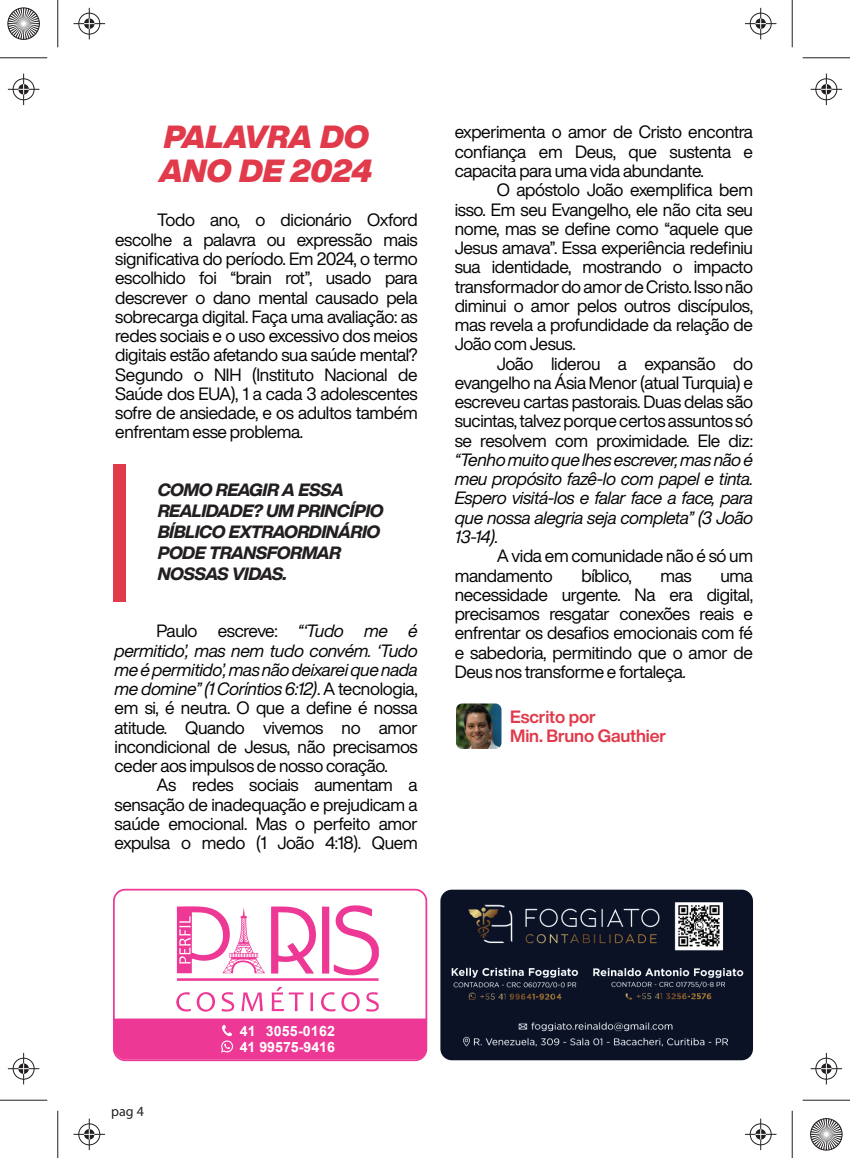
<style>
.page{position:relative;width:850px;height:1158px;background:#fff}
.page>*{position:absolute;margin:0;border:0;box-sizing:border-box;transform-origin:0 0}
.t1{font:italic 900 31.5px/33.2px "Helvetica Now Display";letter-spacing:-.005em;color:#e13a4b}
.t2{font:17.5px/19.2px "Helvetica Now Display";letter-spacing:-.02em;color:#040503;text-align:justify}
.t3{font:italic 17.5px/19.2px "Helvetica Now Display";letter-spacing:-.02em;color:#040503;text-align:justify}
.t4{font:italic 700 expanded 17.5px/21px "Helvetica Now Display";letter-spacing:-.02em;color:#231f20}
.t5{font:700 17.5px/19.2px "Helvetica Now Display";letter-spacing:-.005em;color:#e13a4b}
.t6{font:700 14.17px/15.8px "Arial";color:#fff}
.t7{font:14px "Myriad Pro";color:#231f20}
.s1{font-style:italic}
</style>
<div class="page">
<div style="left:113px;top:888px;width:314px;height:172px;border:2px solid #ed3896;border-radius:11px"></div>
<div style="left:114px;top:464px;width:12px;height:138px;background:#e13a4b"></div>
<img style="left:440px;top:889px;width:313px;height:171px">
<img style="left:456px;top:703px;width:45px;height:45px">
<svg style="left:176px;top:992px;width:15px;height:19px"></svg>
<svg style="left:241px;top:992px;width:22px;height:18px"></svg>
<svg style="left:366px;top:992px;width:13px;height:19px"></svg>
<svg style="left:221px;top:992px;width:13px;height:19px"></svg>
<svg style="left:321px;top:992px;width:14px;height:19px"></svg>
<svg style="left:310px;top:992px;width:3px;height:18px"></svg>
<svg style="left:272px;top:987px;width:32px;height:23px"></svg>
<svg style="left:197px;top:992px;width:18px;height:19px"></svg>
<svg style="left:341px;top:992px;width:19px;height:19px"></svg>
<svg style="left:177px;top:905px;width:202px;height:75px"></svg>
<div style="left:114px;top:1018px;width:312px;height:41px;background:#ed3896"></div>
<hr style="left:0;top:57px;width:47px;height:1px;background:#231f20">
<hr style="left:802px;top:57px;width:48px;height:1px;background:#231f20">
<hr style="left:0;top:1099px;width:47px;height:1px;background:#231f20">
<hr style="left:802px;top:1099px;width:48px;height:1px;background:#231f20">
<hr style="left:57px;top:0;width:1px;height:47px;background:#231f20">
<hr style="left:57px;top:1110px;width:1px;height:47px;background:#231f20">
<hr style="left:792px;top:0;width:1px;height:47px;background:#231f20">
<hr style="left:792px;top:1110px;width:1px;height:47px;background:#231f20">
<div style="left:78px;top:12px;width:23px;height:23px;border:2px solid #fff;border-radius:50%"></div>
<hr style="left:74px;top:23px;width:31px;height:2px;background:#fff">
<hr style="left:88px;top:8px;width:2px;height:31px;background:#fff">
<div style="left:83px;top:17px;width:13px;height:13px;border:2px solid #fff;border-radius:50%"></div>
<div style="left:79px;top:13px;width:21px;height:21px;border:1px solid #231f20;border-radius:50%"></div>
<hr style="left:74px;top:23px;width:31px;height:1px;background:#231f20">
<hr style="left:89px;top:8px;width:1px;height:31px;background:#231f20">
<svg style="left:84px;top:18px;width:10px;height:11px"></svg>
<div style="left:749px;top:12px;width:23px;height:23px;border:2px solid #fff;border-radius:50%"></div>
<hr style="left:745px;top:23px;width:31px;height:2px;background:#fff">
<hr style="left:759px;top:8px;width:3px;height:31px;background:#fff">
<div style="left:754px;top:17px;width:13px;height:13px;border:2px solid #fff;border-radius:50%"></div>
<div style="left:750px;top:13px;width:21px;height:21px;border:1px solid #231f20;border-radius:50%"></div>
<hr style="left:745px;top:23px;width:31px;height:1px;background:#231f20">
<hr style="left:760px;top:8px;width:1px;height:31px;background:#231f20">
<svg style="left:755px;top:18px;width:11px;height:11px"></svg>
<div style="left:78px;top:1122px;width:23px;height:23px;border:2px solid #fff;border-radius:50%"></div>
<hr style="left:74px;top:1133px;width:31px;height:2px;background:#fff">
<hr style="left:88px;top:1118px;width:2px;height:31px;background:#fff">
<div style="left:83px;top:1127px;width:13px;height:13px;border:2px solid #fff;border-radius:50%"></div>
<div style="left:79px;top:1123px;width:21px;height:21px;border:1px solid #231f20;border-radius:50%"></div>
<hr style="left:74px;top:1133px;width:31px;height:1px;background:#231f20">
<hr style="left:89px;top:1118px;width:1px;height:31px;background:#231f20">
<svg style="left:84px;top:1128px;width:10px;height:11px"></svg>
<div style="left:749px;top:1122px;width:23px;height:23px;border:2px solid #fff;border-radius:50%"></div>
<hr style="left:745px;top:1133px;width:31px;height:2px;background:#fff">
<hr style="left:759px;top:1118px;width:3px;height:31px;background:#fff">
<div style="left:754px;top:1127px;width:13px;height:13px;border:2px solid #fff;border-radius:50%"></div>
<div style="left:750px;top:1123px;width:21px;height:21px;border:1px solid #231f20;border-radius:50%"></div>
<hr style="left:745px;top:1133px;width:31px;height:1px;background:#231f20">
<hr style="left:760px;top:1118px;width:1px;height:31px;background:#231f20">
<svg style="left:755px;top:1128px;width:11px;height:11px"></svg>
<div style="left:12px;top:78px;width:23px;height:23px;border:2px solid #fff;border-radius:50%"></div>
<hr style="left:8px;top:88px;width:31px;height:2px;background:#fff">
<hr style="left:23px;top:74px;width:2px;height:31px;background:#fff">
<div style="left:17px;top:83px;width:13px;height:13px;border:2px solid #fff;border-radius:50%"></div>
<div style="left:13px;top:79px;width:21px;height:21px;border:1px solid #231f20;border-radius:50%"></div>
<hr style="left:8px;top:89px;width:31px;height:1px;background:#231f20">
<hr style="left:23px;top:74px;width:1px;height:31px;background:#231f20">
<svg style="left:18px;top:84px;width:11px;height:11px"></svg>
<div style="left:12px;top:1056px;width:23px;height:24px;border:2px solid #fff;border-radius:50%"></div>
<hr style="left:8px;top:1067px;width:31px;height:2px;background:#fff">
<hr style="left:23px;top:1052px;width:2px;height:32px;background:#fff">
<div style="left:17px;top:1062px;width:13px;height:12px;border:2px solid #fff;border-radius:50%"></div>
<div style="left:13px;top:1057px;width:21px;height:22px;border:1px solid #231f20;border-radius:50%"></div>
<hr style="left:8px;top:1068px;width:31px;height:1px;background:#231f20">
<hr style="left:23px;top:1052px;width:1px;height:32px;background:#231f20">
<svg style="left:18px;top:1063px;width:11px;height:10px"></svg>
<div style="left:814px;top:78px;width:24px;height:23px;border:2px solid #fff;border-radius:50%"></div>
<hr style="left:810px;top:88px;width:32px;height:2px;background:#fff">
<hr style="left:825px;top:74px;width:2px;height:31px;background:#fff">
<div style="left:820px;top:83px;width:12px;height:13px;border:2px solid #fff;border-radius:50%"></div>
<div style="left:815px;top:79px;width:22px;height:21px;border:1px solid #231f20;border-radius:50%"></div>
<hr style="left:810px;top:89px;width:32px;height:1px;background:#231f20">
<hr style="left:826px;top:74px;width:1px;height:31px;background:#231f20">
<svg style="left:821px;top:84px;width:10px;height:11px"></svg>
<div style="left:814px;top:1056px;width:24px;height:24px;border:2px solid #fff;border-radius:50%"></div>
<hr style="left:810px;top:1067px;width:32px;height:2px;background:#fff">
<hr style="left:825px;top:1052px;width:2px;height:32px;background:#fff">
<div style="left:820px;top:1062px;width:12px;height:12px;border:2px solid #fff;border-radius:50%"></div>
<div style="left:815px;top:1057px;width:22px;height:22px;border:1px solid #231f20;border-radius:50%"></div>
<hr style="left:810px;top:1068px;width:32px;height:1px;background:#231f20">
<hr style="left:826px;top:1052px;width:1px;height:32px;background:#231f20">
<svg style="left:821px;top:1063px;width:10px;height:10px"></svg>
<svg style="left:7px;top:7px;width:33px;height:33px"></svg>
<svg style="left:810px;top:1118px;width:33px;height:33px"></svg>
<h1 class="t1" style="left:159px;top:121px;width:215px">PALAVRA DO<br>ANO DE 2024</h1>
<p class="t2" style="left:115px;top:210px;width:304px;text-indent:42px">Todo ano, o dicionário Oxford escolhe a palavra ou expressão mais significativa do período. Em 2024, o termo escolhido foi “brain rot”, usado para descrever o dano mental causado pela sobrecarga digital. Faça uma avaliação: as redes sociais e o uso excessivo dos meios digitais estão afetando sua saúde mental?<br>Segundo o NIH (Instituto Nacional de Saúde dos EUA), 1 a cada 3 adolescentes sofre de ansiedade, e os adultos também enfrentam esse problema.</p>
<p class="t4" style="left:158px;top:479px;width:227px">COMO REAGIR A ESSA<br>REALIDADE? UM PRINCÍPIO<br>BÍBLICO EXTRAORDINÁRIO<br>PODE TRANSFORMAR<br>NOSSAS VIDAS.</p>
<p class="t2" style="left:115px;top:621px;width:305px;text-indent:42px">Paulo escreve: <span class="s1">“‘Tudo me é permitido’, mas nem tudo convém. ‘Tudo me é permitido’, mas não deixarei que nada me domine” (1 Coríntios 6:12)</span>. A tecnologia, em si, é neutra. O que a define é nossa atitude. Quando vivemos no amor incondicional de Jesus, não precisamos ceder aos impulsos de nosso coração.</p>
<p class="t2" style="left:115px;top:775px;width:305px;text-indent:42px">As redes sociais aumentam a sensação de inadequação e prejudicam a saúde emocional. Mas o perfeito amor expulsa o medo (1 João 4:18). Quem</p>
<p class="t2" style="left:455px;top:122px;width:300px">experimenta o amor de Cristo encontra confiança em Deus, que sustenta e capacita para uma vida abundante.</p>
<p class="t2" style="left:455px;top:180px;width:300px;text-indent:42px">O apóstolo João exemplifica bem isso. Em seu Evangelho, ele não cita seu nome, mas se define como “aquele que Jesus amava”. Essa experiência redefiniu sua identidade, mostrando o impacto transformador do amor de Cristo. Isso não diminui o amor pelos outros discípulos, mas revela a profundidade da relação de João com Jesus.</p>
<p class="t2" style="left:455px;top:353px;width:300px;text-indent:42px">João liderou a expansão do evangelho na Ásia Menor (atual Turquia) e escreveu cartas pastorais. Duas delas são sucintas, talvez porque certos assuntos só se resolvem com proximidade. Ele diz:</p>
<p class="t3" style="left:455px;top:450px;width:300px">“Tenho muito que lhes escrever, mas não é meu propósito fazê-lo com papel e tinta.<br>Espero visitá-los e falar face a face, para que nossa alegria seja completa” (3 João 13-14).</p>
<p class="t2" style="left:455px;top:546px;width:300px;text-indent:42px">A vida em comunidade não é só um mandamento</p>
<p class="t2" style="left:581px;top:565px;width:52px">bíblico,</p>
<p class="t2" style="left:660px;top:565px;width:33px">mas</p>
<p class="t2" style="left:455px;top:565px;width:300px;text-indent:266px">uma necessidade urgente. Na era digital, precisamos resgatar conexões reais e enfrentar os desafios emocionais com fé e sabedoria, permitindo que o amor de Deus nos transforme e fortaleça.</p>
<p class="t5" style="left:510px;top:707px;width:157px">Escrito por<br>Min. Bruno Gauthier</p>
<p class="t7" style="left:111px;top:1102px;width:34px">pag 4</p>
<p class="t6" style="left:240px;top:1023px;width:97px">41 3055-0162<br>41 99575-9416</p>
</div>
